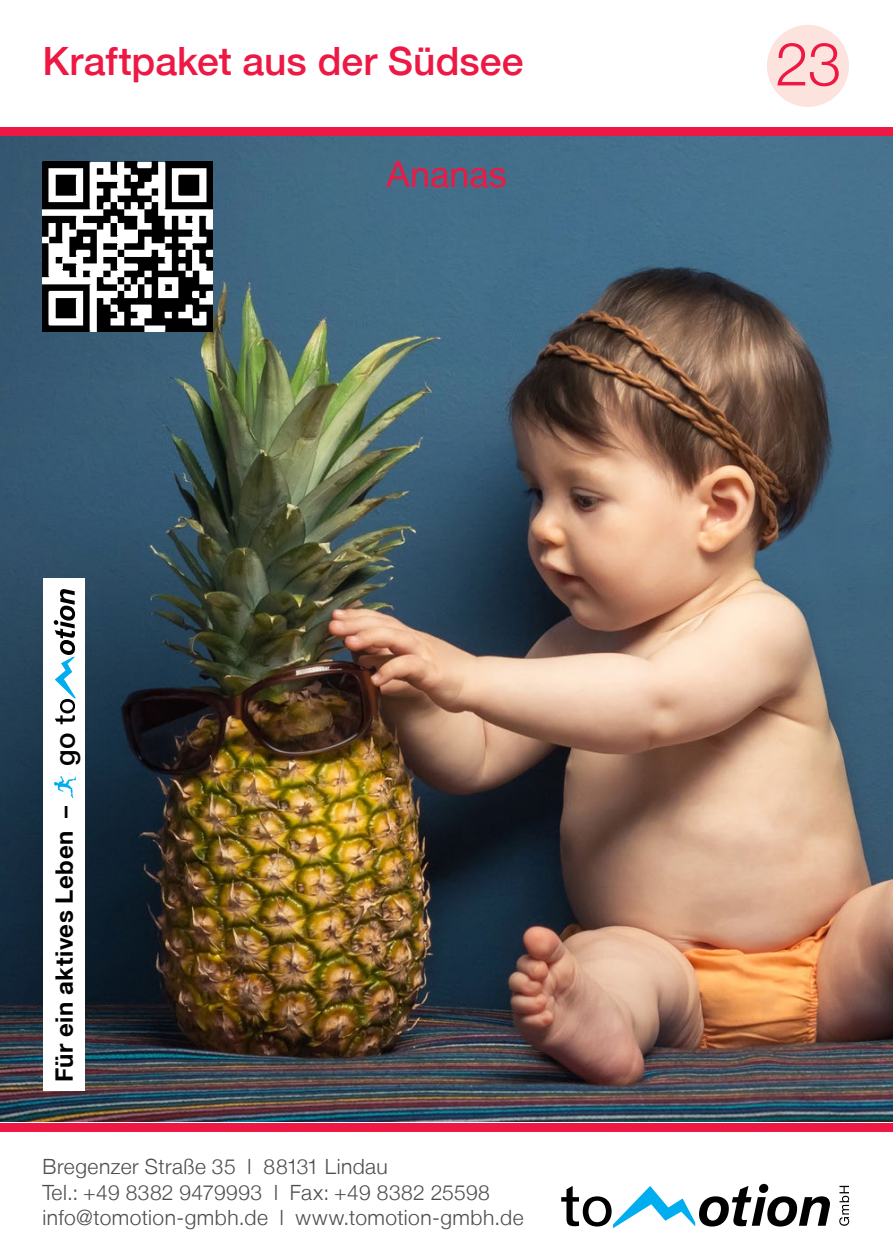
<style>
.page{position:relative;width:893px;height:1259px;background:#fff}
.page>*{position:absolute;margin:0;border:0;box-sizing:border-box;transform-origin:0 0}
.t1{font:300 60px "Helvetica Neue LT";color:#ed1944}
.t2{font:500 39px "Helvetica Neue LT";color:#ed1944}
.t3{font:36px "Helvetica Neue LT";color:#ed1944}
.t4{font:500 27.6px "Helvetica Neue";color:#000}
.t5{font:700 24px "Helvetica Neue LT";letter-spacing:.025em;color:#000}
.t6{font:300 21px/25.5px "Helvetica Neue LT";letter-spacing:.02em;color:#4d4d4f}
</style>
<div class="page">
<img style="left:0;top:136px;width:893px;height:985px">
<div style="left:0;top:128px;width:893px;height:8px;background:#ed1944"></div>
<svg style="left:561px;top:1185px;width:269px;height:43px"></svg>
<svg style="left:839px;top:1185px;width:10px;height:40px"></svg>
<div style="left:0;top:1123px;width:893px;height:8px;background:#ed1944"></div>
<div style="left:767px;top:25px;width:82px;height:82px;background:#fde3dd;border-radius:50%"></div>
<div style="left:43px;top:798px;width:42px;height:293px;background:#fff"></div>
<div style="left:43px;top:578px;width:42px;height:223px;background:#fff"></div>
<svg style="left:54px;top:589px;width:22px;height:135px"></svg>
<svg style="left:54px;top:776px;width:22px;height:22px"></svg>
<img style="left:43px;top:162px;width:170px;height:169px">
<h2 class="t2" style="left:43px;top:37px;width:482px">Kraftpaket aus der Südsee</h2>
<h1 class="t1" style="left:775px;top:27px;width:67px">23</h1>
<h3 class="t4" style="left:48px;top:766px;width:34px;rotate:-90deg">go</h3>
<p class="t5" style="left:49px;top:1082px;width:278px;rotate:-90deg">Für ein aktives Leben –</p>
<h3 class="t3" style="left:387px;top:153px;width:122px">Ananas</h3>
<p class="t6" style="left:43px;top:1153px;width:483px">Bregenzer Straße 35 l 88131 Lindau<br>Tel.: +49 8382 9479993 l Fax: +49 8382 25598 info@tomotion-gmbh.de l www.tomotion-gmbh.de</p>
</div>
